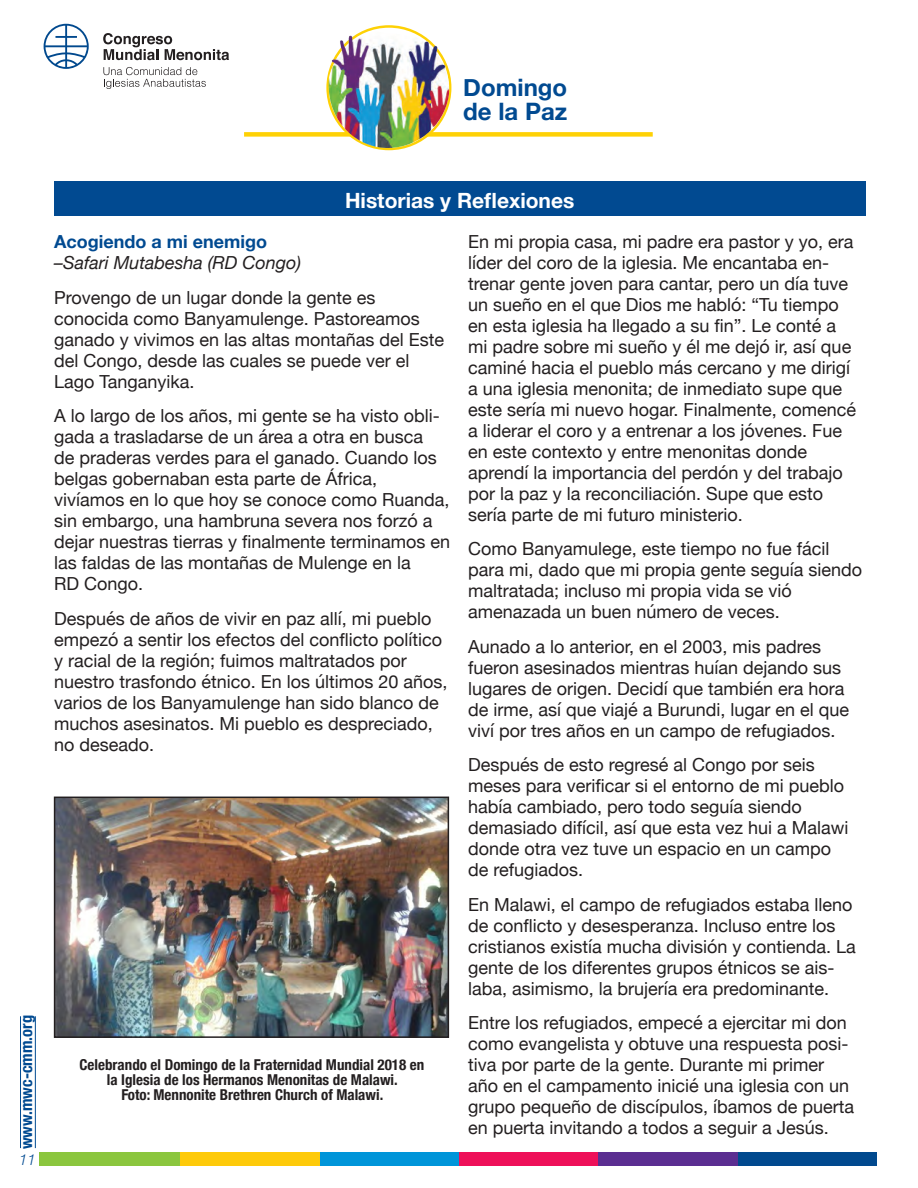
<style>
.page{position:relative;width:918px;height:1188px;background:#fff}
.page>*{position:absolute;margin:0;border:0;box-sizing:border-box;transform-origin:0 0}
.t1{font:700 24px/24px "Helvetica Neue";color:#014a91}
.t2{font:700 21px "Helvetica Neue";color:#fff}
.Normal__Web{font:18px/21px "Helvetica Neue";color:#231f20}
.t3{font:italic 18px "Helvetica Neue";color:#231f20}
.t4{font:700 18px "Helvetica Neue";color:#014a91}
.t5{font:700 condensed 16.5px "Helvetica Neue";color:#014a91}
.t6{font:700 condensed 15px/15px "Helvetica Neue";color:#231f20;text-align:center}
.t7{font:italic 300 15px "Helvetica Neue";color:#014a91}
</style>
<div class="page">
<div style="left:244px;top:132px;width:409px;height:5px;background:#fed105"></div>
<img style="left:325px;top:28px;width:125px;height:121px">
<div style="left:736px;top:1153px;width:141px;height:13px;background:#01498e"></div>
<div style="left:597px;top:1153px;width:141px;height:13px;background:#5b2e91"></div>
<div style="left:458px;top:1153px;width:140px;height:13px;background:#ee1059"></div>
<div style="left:318px;top:1153px;width:141px;height:13px;background:#0095d9"></div>
<div style="left:179px;top:1153px;width:140px;height:13px;background:#feca0a"></div>
<div style="left:39px;top:1153px;width:141px;height:13px;background:#8bc63e"></div>
<hr style="left:20px;top:1016px;width:1px;height:132px;background:#014a91">
<hr style="left:35px;top:1016px;width:1px;height:132px;background:#014a91">
<svg style="left:103px;top:33px;width:126px;height:27px"></svg>
<svg style="left:103px;top:67px;width:103px;height:22px"></svg>
<svg style="left:44px;top:24px;width:45px;height:45px"></svg>
<div style="left:54px;top:181px;width:811px;height:34px;background:#014a91"></div>
<img style="left:57px;top:800px;width:389px;height:235px">
<div style="left:54px;top:797px;width:395px;height:241px;border:2px solid #231f20"></div>
<h1 class="t1" style="left:463px;top:76px;width:105px">Domingo de la Paz</h1>
<p class="t5" style="left:12px;top:1149px;width:136px;rotate:-90deg">www.mwc-cmm.org</p>
<p class="t7" style="left:19px;top:1148px;width:18px">11</p>
<p class="t2" style="left:345px;top:184px;width:231px">Historias y Reflexiones</p>
<p class="t4" style="left:54px;top:227px;width:214px">Acogiendo a mi enemigo</p>
<p class="t3" style="left:54px;top:250px;width:249px">–Safari Mutabesha (RD Congo)</p>
<p class="Normal__Web" style="left:54px;top:288px;width:392px">Provengo de un lugar donde la gente es conocida como Banyamulenge. Pastoreamos ganado y vivimos en las altas montañas del Este del Congo, desde las cuales se puede ver el Lago Tanganyika.</p>
<p class="Normal__Web" style="left:54px;top:406px;width:397px">A lo largo de los años, mi gente se ha visto obli&shy;gada a trasladarse de un área a otra en busca<br>de praderas verdes para el ganado. Cuando los belgas gobernaban esta parte de África, vivíamos en lo que hoy se conoce como Ruanda, sin embargo, una hambruna severa nos forzó a dejar nuestras tierras y finalmente terminamos en las faldas de las montañas de Mulenge en la<br>RD Congo.</p>
<p class="Normal__Web" style="left:54px;top:609px;width:395px">Después de años de vivir en paz allí, mi pueblo empezó a sentir los efectos del conflicto político y racial de la región; fuimos maltratados por nuestro trasfondo étnico. En los últimos 20 años, varios de los Banyamulenge han sido blanco de muchos asesinatos. Mi pueblo es despreciado, no deseado.</p>
<p class="t6" style="left:80px;top:1056px;width:346px">Celebrando el Domingo de la Fraternidad Mundial 2018 en la Iglesia de los Hermanos Menonitas de Malawi.<br>Foto: Mennonite Brethren Church of Malawi.</p>
<p class="Normal__Web" style="left:468px;top:232px;width:390px">En mi propia casa, mi padre era pastor y yo, era líder del coro de la iglesia. Me encantaba en&shy;trenar gente joven para cantar, pero un día tuve un sueño en el que Dios me habló: “Tu tiempo en esta iglesia ha llegado a su fin”. Le conté a mi padre sobre mi sueño y él me dejó ir, así que caminé hacia el pueblo más cercano y me dirigí a una iglesia menonita; de inmediato supe que este sería mi nuevo hogar. Finalmente, comencé a liderar el coro y a entrenar a los jóvenes. Fue en este contexto y entre menonitas donde aprendí la importancia del perdón y del trabajo por la paz y la reconciliación. Supe que esto sería parte de mi futuro ministerio.</p>
<p class="Normal__Web" style="left:468px;top:539px;width:396px">Como Banyamulege, este tiempo no fue fácil para mi, dado que mi propia gente seguía siendo maltratada; incluso mi propia vida se vió amenazada un buen número de veces.</p>
<p class="Normal__Web" style="left:468px;top:637px;width:383px">Aunado a lo anterior, en el 2003, mis padres fueron asesinados mientras huían dejando sus lugares de origen. Decidí que también era hora de irme, así que viajé a Burundi, lugar en el que viví por tres años en un campo de refugiados.</p>
<p class="Normal__Web" style="left:468px;top:755px;width:382px">Después de esto regresé al Congo por seis meses para verificar si el entorno de mi pueblo había cambiado, pero todo seguía siendo demasiado difícil, así que esta vez hui a Malawi donde otra vez tuve un espacio en un campo de refugiados.</p>
<p class="Normal__Web" style="left:468px;top:895px;width:389px">En Malawi, el campo de refugiados estaba lleno de conflicto y desesperanza. Incluso entre los cristianos existía mucha división y contienda. La gente de los diferentes grupos étnicos se ais&shy;laba, asimismo, la brujería era predominante.</p>
<p class="Normal__Web" style="left:468px;top:1013px;width:388px">Entre los refugiados, empecé a ejercitar mi don como evangelista y obtuve una respuesta posi&shy;tiva por parte de la gente. Durante mi primer año en el campamento inicié una iglesia con un grupo pequeño de discípulos, íbamos de puerta en puerta invitando a todos a seguir a Jesús.</p>
</div>
